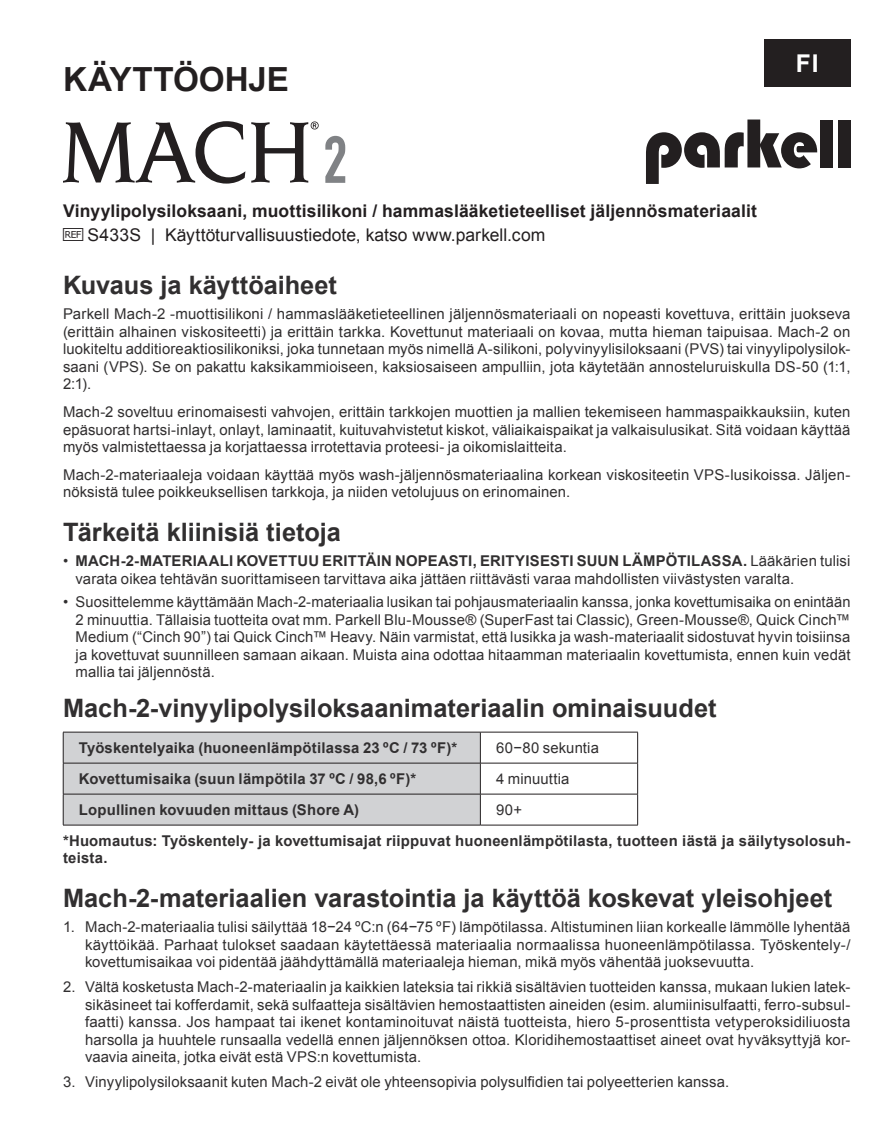
<style>
.page{position:relative;width:882px;height:1134px;background:#fff}
.page>*{position:absolute;margin:0;border:0;box-sizing:border-box;transform-origin:0 0}
.t1{font:700 33.25px "Arial";letter-spacing:-.005em;color:#231f20}
.t2{font:700 25.38px "Arial";color:#312f30}
.t3{font:700 24.5px "Arial";color:#fff}
.t4{font:700 17.5px/23.6px "Arial";letter-spacing:.01em;color:#231f20}
.t5{font:14.88px/17.5px "Arial";letter-spacing:.01em;color:#312f30;text-align:justify}
.t6{font:700 14.88px/17.5px "Arial";letter-spacing:.015em;color:#312f30}
.s1{font-family:"MDD ISO 15223 1";font-weight:400}
.s2{font-weight:400}
.s3{font-weight:700}
</style>
<div class="page">
<svg style="left:64px;top:733px;width:573px;height:92px"></svg>
<hr style="left:63px;top:732px;width:417px;height:1px;background:#231f20">
<hr style="left:63px;top:732px;width:1px;height:31px;background:#231f20">
<hr style="left:480px;top:732px;width:158px;height:1px;background:#231f20">
<hr style="left:480px;top:732px;width:1px;height:31px;background:#231f20">
<hr style="left:637px;top:732px;width:1px;height:31px;background:#231f20">
<hr style="left:63px;top:763px;width:417px;height:1px;background:#231f20">
<hr style="left:63px;top:763px;width:1px;height:31px;background:#231f20">
<hr style="left:480px;top:763px;width:158px;height:1px;background:#231f20">
<hr style="left:480px;top:763px;width:1px;height:31px;background:#231f20">
<hr style="left:637px;top:763px;width:1px;height:31px;background:#231f20">
<hr style="left:63px;top:794px;width:417px;height:1px;background:#231f20">
<hr style="left:63px;top:794px;width:1px;height:31px;background:#231f20">
<hr style="left:480px;top:794px;width:158px;height:1px;background:#231f20">
<hr style="left:480px;top:794px;width:1px;height:31px;background:#231f20">
<hr style="left:637px;top:794px;width:1px;height:31px;background:#231f20">
<hr style="left:63px;top:825px;width:417px;height:1px;background:#231f20">
<hr style="left:480px;top:825px;width:158px;height:1px;background:#231f20">
<svg style="left:325px;top:136px;width:20px;height:47px"></svg>
<svg style="left:63px;top:121px;width:256px;height:63px"></svg>
<svg style="left:646px;top:120px;width:171px;height:64px"></svg>
<div style="left:820px;top:120px;width:13px;height:47px;background:#231f20"></div>
<div style="left:838px;top:120px;width:12px;height:47px;background:#231f20"></div>
<div style="left:764px;top:39px;width:86px;height:48px;background:#231f20"></div>
<h1 class="t1" style="left:63px;top:57px;width:228px">KÄYTTÖOHJE</h1>
<h3 class="t3" style="left:796px;top:47px;width:24px">FI</h3>
<p class="t4" style="left:63px;top:200px;width:695px">Vinyylipolysiloksaani, muottisilikoni / hammaslääketieteelliset jäljennösmateriaalit <span class="s1">h</span><span class="s2">S433S | Käyttöturvallisuustiedote, katso www.parkell.com</span></p>
<h2 class="t2" style="left:63px;top:268px;width:276px">Kuvaus ja käyttöaiheet</h2>
<p class="t5" style="left:63px;top:306px;width:789px">Parkell Mach-2 -muottisilikoni / hammaslääketieteellinen jäljennösmateriaali on nopeasti kovettuva, erittäin juokseva (erittäin alhainen viskositeetti) ja erittäin tarkka. Kovettunut materiaali on kovaa, mutta hieman taipuisaa. Mach-2 on luokiteltu additioreaktiosilikoniksi, joka tunnetaan myös nimellä A-silikoni, polyvinyylisiloksaani (PVS) tai vinyylipolysilok&shy;saani (VPS). Se on pakattu kaksikammioiseen, kaksiosaiseen ampulliin, jota käytetään annosteluruiskulla DS-50 (1:1, 2:1).</p>
<p class="t5" style="left:63px;top:403px;width:789px">Mach-2 soveltuu erinomaisesti vahvojen, erittäin tarkkojen muottien ja mallien tekemiseen hammaspaikkauksiin, kuten epäsuorat hartsi-inlayt, onlayt, laminaatit, kuituvahvistetut kiskot, väliaikaispaikat ja valkaisulusikat. Sitä voidaan käyttää myös valmistettaessa ja korjattaessa irrotettavia proteesi- ja oikomislaitteita.</p>
<p class="t5" style="left:63px;top:466px;width:789px">Mach-2-materiaaleja voidaan käyttää myös wash-jäljennösmateriaalina korkean viskositeetin VPS-lusikoissa. Jäljen&shy;nöksistä tulee poikkeuksellisen tarkkoja, ja niiden vetolujuus on erinomainen.</p>
<h2 class="t2" style="left:63px;top:515px;width:279px">Tärkeitä kliinisiä tietoja</h2>
<p class="t5" style="left:76px;top:552px;width:776px;text-indent:-13px">• <span class="s3">MACH-2-MATERIAALI KOVETTUU ERITTÄIN NOPEASTI, ERITYISESTI SUUN LÄMPÖTILASSA.</span> Lääkärien tulisi varata oikea tehtävän suorittamiseen tarvittava aika jättäen riittävästi varaa mahdollisten viivästysten varalta.</p>
<p class="t5" style="left:76px;top:593px;width:776px;text-indent:-13px">• Suosittelemme käyttämään Mach-2-materiaalia lusikan tai pohjausmateriaalin kanssa, jonka kovettumisaika on enintään 2 minuuttia. Tällaisia tuotteita ovat mm. Parkell Blu-Mousse® (SuperFast tai Classic), Green-Mousse®, Quick Cinch™ Medium (“Cinch 90”) tai Quick Cinch™ Heavy. Näin varmistat, että lusikka ja wash-materiaalit sidostuvat hyvin toisiinsa ja kovettuvat suunnilleen samaan aikaan. Muista aina odottaa hitaamman materiaalin kovettumista, ennen kuin vedät mallia tai jäljennöstä.</p>
<h2 class="t2" style="left:63px;top:691px;width:655px">Mach-2-vinyylipolysiloksaanimateriaalin ominaisuudet</h2>
<p class="t6" style="left:79px;top:740px;width:380px">Työskentelyaika (huoneenlämpötilassa 23 ºC / 73 ºF)*</p>
<p class="t5" style="left:496px;top:739px;width:104px">60−80 sekuntia</p>
<p class="t6" style="left:79px;top:771px;width:339px">Kovettumisaika (suun lämpötila 37 ºC / 98,6 ºF)*</p>
<p class="t5" style="left:496px;top:770px;width:75px">4 minuuttia</p>
<p class="t6" style="left:79px;top:802px;width:282px">Lopullinen kovuuden mittaus (Shore A)</p>
<p class="t5" style="left:496px;top:801px;width:27px">90+</p>
<p class="t6" style="left:63px;top:832px;width:789px">*Huomautus: Työskentely- ja kovettumisajat riippuvat huoneenlämpötilasta, tuotteen iästä ja säilytysolosuh&shy;teista.</p>
<h2 class="t2" style="left:63px;top:881px;width:771px">Mach-2-materiaalien varastointia ja käyttöä koskevat yleisohjeet</h2>
<p class="t5" style="left:85px;top:918px;width:767px;text-indent:-22px">1. Mach-2-materiaalia tulisi säilyttää 18−24 ºC:n (64−75 ºF) lämpötilassa. Altistuminen liian korkealle lämmölle lyhentää käyttöikää. Parhaat tulokset saadaan käytettäessä materiaalia normaalissa huoneenlämpötilassa. Työskentely-/ kovettumisaikaa voi pidentää jäähdyttämällä materiaaleja hieman, mikä myös vähentää juoksevuutta.</p>
<p class="t5" style="left:85px;top:979px;width:767px;text-indent:-22px">2. Vältä kosketusta Mach-2-materiaalin ja kaikkien lateksia tai rikkiä sisältävien tuotteiden kanssa, mukaan lukien latek&shy;sikäsineet tai kofferdamit, sekä sulfaatteja sisältävien hemostaattisten aineiden (esim. alumiinisulfaatti, ferro-subsul&shy;faatti) kanssa. Jos hampaat tai ikenet kontaminoituvat näistä tuotteista, hiero 5-prosenttista vetyperoksidiliuosta harsolla ja huuhtele runsaalla vedellä ennen jäljennöksen ottoa. Kloridihemostaattiset aineet ovat hyväksyttyjä kor&shy;vaavia aineita, jotka eivät estä VPS:n kovettumista.</p>
<p class="t5" style="left:63px;top:1074px;width:668px">3. Vinyylipolysiloksaanit kuten Mach-2 eivät ole yhteensopivia polysulfidien tai polyeetterien kanssa.</p>
</div>
